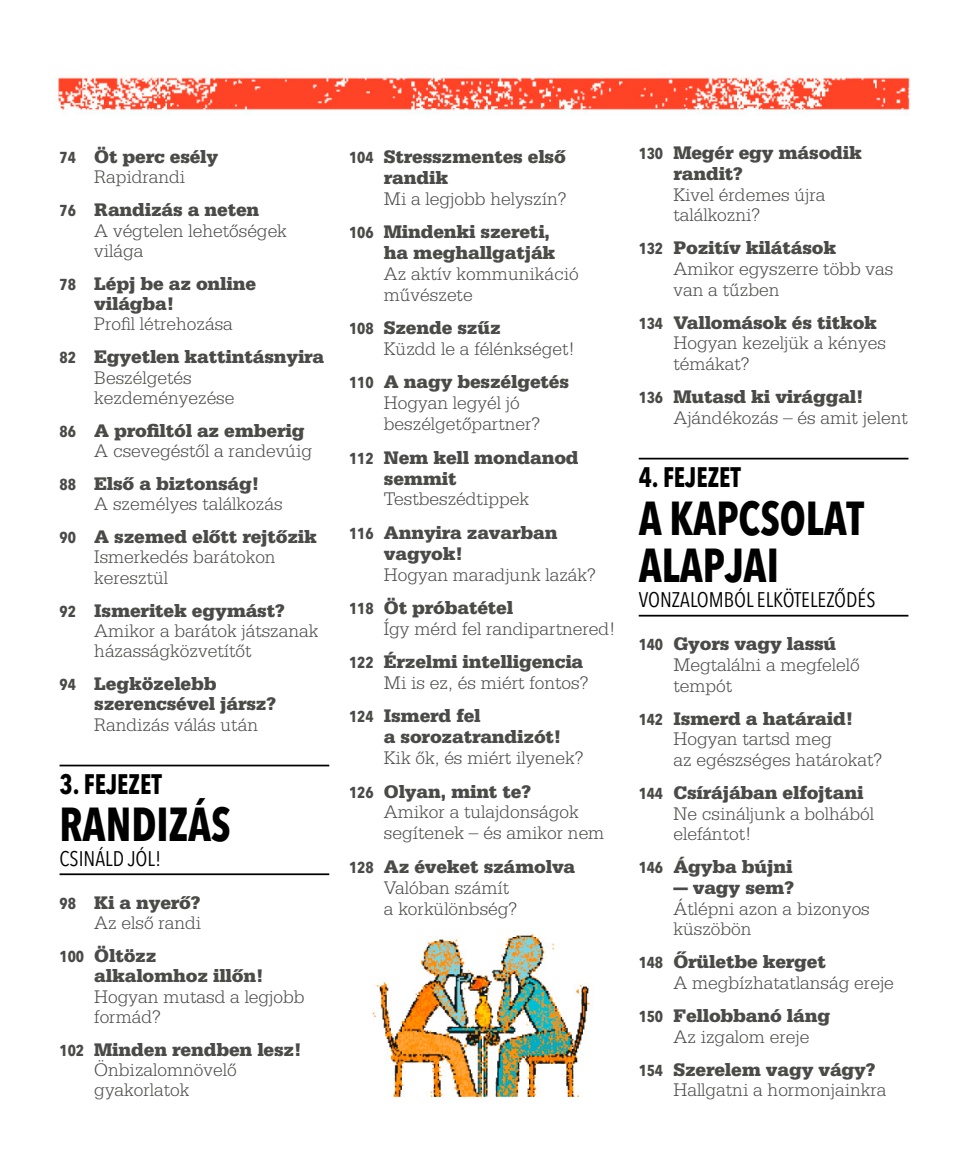
<style>
.page{position:relative;width:968px;height:1156px;background:#fff}
.page>*{position:absolute;margin:0;border:0;box-sizing:border-box;transform-origin:0 0}
.t1{font:700 condensed 47.25px/47.8px "Avenir Next LT Pro";color:#000;scale:.9 1}
.t2{font:700 condensed 28px "Avenir Next LT Pro";color:#000;scale:.9 1}
.t3{font:condensed 21px "Avenir Next LT Pro";color:#000}
.t4{font:300 19.25px/20.7px "Serifa Std";color:#4a4a49}
.t5{font:900 19.25px/20.3px "Serifa Std";letter-spacing:-.01em;color:#4a4a49}
.t6{font:900 19.25px "Serifa Std";letter-spacing:-.01em;color:#4a4a49;scale:1.5 1}
.s1{font-family:"Avenir Next LT Pro";font-weight:700;font-stretch:condensed;font-size:15.75px}
.s2{font-weight:300}
.s3{font-weight:900}
</style>
<div class="page">
<img style="left:55px;top:75px;width:855px;height:1023px">
<hr style="left:60px;top:765px;width:269px;height:1px;background:#000">
<hr style="left:60px;top:873px;width:269px;height:2px;background:#000">
<hr style="left:638px;top:458px;width:270px;height:1px;background:#000">
<hr style="left:638px;top:615px;width:270px;height:1px;background:#000">
<p class="t5" style="left:60px;top:146px;width:160px;text-align:center"><span class="s1">74</span> Öt perc esély<br><span class="s2">Rapidrandi</span></p>
<p class="t4" style="left:94px;top:200px;width:194px;text-indent:-35px"><span class="s1">76</span> <span class="s3">Randizás a neten<br></span>A végtelen lehetőségek világa</p>
<p class="t5" style="left:94px;top:273px;width:163px;text-indent:-35px"><span class="s1">78</span> Lépj be az online világba!</p>
<p class="t5" style="left:60px;top:308px;width:266px;line-height:32.7px;text-indent:35px"><span class="s2">Profil létrehozása<br></span><span class="s1">82</span> Egyetlen kattintásnyira</p>
<p class="t4" style="left:94px;top:367px;width:142px">Beszélgetés kezdeményezése</p>
<p class="t4" style="left:94px;top:420px;width:219px;text-indent:-35px"><span class="s1">86</span> <span class="s3">A profiltól az emberig<br></span>A csevegéstől a randevúig</p>
<p class="t4" style="left:94px;top:474px;width:190px;text-indent:-35px"><span class="s1">88</span> <span class="s3">Első a biztonság!<br></span>A személyes találkozás</p>
<p class="t4" style="left:94px;top:527px;width:224px;text-indent:-35px"><span class="s1">90</span> <span class="s3">A szemed előtt rejtőzik<br></span>Ismerkedés barátokon keresztül</p>
<p class="t4" style="left:94px;top:600px;width:226px;text-indent:-35px"><span class="s1">92</span> <span class="s3">Ismeritek egymást?<br></span>Amikor a barátok játszanak házasságközvetítőt</p>
<p class="t5" style="left:94px;top:673px;width:183px;text-indent:-35px"><span class="s1">94</span> Legközelebb szerencsével jársz?</p>
<p class="t4" style="left:94px;top:714px;width:165px">Randizás válás után</p>
<h2 class="t2" style="left:60px;top:767px;width:115px">3. FEJEZET</h2>
<h1 class="t1" style="left:60px;top:800px;width:192px">RANDIZÁS</h1>
<p class="t3" style="left:60px;top:846px;width:103px">CSINÁLD JÓL!</p>
<p class="t4" style="left:60px;top:892px;width:143px;text-align:right"><span class="s1">98</span> <span class="s3">Ki a nyerő?<br></span>Az első randi</p>
<p class="t5" style="left:94px;top:945px;width:171px;text-indent:-35px"><span class="s1">100</span> Öltözz alkalomhoz illőn!</p>
<p class="t4" style="left:94px;top:986px;width:212px">Hogyan mutasd a legjobb formád?</p>
<p class="t4" style="left:94px;top:1039px;width:209px;text-indent:-35px"><span class="s1">102</span> <span class="s3">Minden rendben lesz!<br></span>Önbizalomnövelő gyakorlatok</p>
<p class="t5" style="left:384px;top:146px;width:183px;line-height:20.8px;text-indent:-35px"><span class="s1">104</span> Stresszmentes első randik</p>
<p class="t4" style="left:349px;top:182px;width:219px;line-height:33.2px;text-indent:35px">Mi a legjobb helyszín?<br><span class="s1">106</span> <span class="s3">Mindenki szereti,</span></p>
<p class="t5" style="left:384px;top:242px;width:173px">ha meghallgatják</p>
<p class="t4" style="left:384px;top:263px;width:196px">Az aktív kommunikáció művészete</p>
<p class="t4" style="left:384px;top:318px;width:192px;text-indent:-35px"><span class="s1">108</span> <span class="s3">Szende szűz<br></span>Küzdd le a félénkséget!</p>
<p class="t4" style="left:384px;top:372px;width:187px;text-indent:-35px"><span class="s1">110</span> <span class="s3">A nagy beszélgetés<br></span>Hogyan legyél jó beszélgetőpartner?</p>
<p class="t5" style="left:384px;top:447px;width:196px;line-height:20.8px;text-indent:-35px"><span class="s1">112</span> Nem kell mondanod semmit</p>
<p class="t4" style="left:349px;top:483px;width:210px;line-height:33.2px;text-align:center">Testbeszédtippek<br><span class="s1">116</span> <span class="s3">Annyira zavarban</span></p>
<p class="t5" style="left:384px;top:543px;width:81px">vagyok!</p>
<p class="t4" style="left:349px;top:558px;width:248px;line-height:33.2px;text-indent:35px">Hogyan maradjunk lazák?<br><span class="s1">118</span> <span class="s3">Öt próbatétel</span></p>
<p class="t4" style="left:349px;top:612px;width:268px;line-height:33.2px;text-indent:35px">Így mérd fel randipartnered!<br><span class="s1">122</span> <span class="s3">Érzelmi intelligencia</span></p>
<p class="t4" style="left:349px;top:666px;width:240px;line-height:33.2px;text-indent:35px">Mi is ez, és miért fontos?<br><span class="s1">124</span> <span class="s3">Ismerd fel</span></p>
<p class="t5" style="left:384px;top:727px;width:179px">a sorozatrandizót!</p>
<p class="t4" style="left:349px;top:741px;width:236px;line-height:33.2px;text-indent:35px">Kik ők, és miért ilyenek?<br><span class="s1">126</span> <span class="s3">Olyan, mint te?</span></p>
<p class="t4" style="left:384px;top:802px;width:222px">Amikor a tulajdonságok segítenek – és amikor nem</p>
<p class="t4" style="left:384px;top:856px;width:193px;text-indent:-35px"><span class="s1">128</span> <span class="s3">Az éveket számolva<br></span>Valóban számít<br>a korkülönbség?</p>
<p class="t5" style="left:673px;top:143px;width:190px;text-indent:-35px"><span class="s1">130</span> Megér egy második randit?</p>
<p class="t4" style="left:673px;top:184px;width:153px">Kivel érdemes újra találkozni?</p>
<p class="t4" style="left:673px;top:238px;width:221px;text-indent:-35px"><span class="s1">132</span> <span class="s3">Pozitív kilátások<br></span>Amikor egyszerre több vas van a tűzben</p>
<p class="t4" style="left:673px;top:312px;width:214px;text-indent:-35px"><span class="s1">134</span> <span class="s3">Vallomások és titkok<br></span>Hogyan kezeljük a kényes témákat?</p>
<p class="t4" style="left:673px;top:387px;width:236px;text-indent:-35px"><span class="s1">136</span> <span class="s3">Mutasd ki virággal!<br></span>Ajándékozás – és amit jelent</p>
<h2 class="t2" style="left:638px;top:460px;width:115px">4. FEJEZET</h2>
<h1 class="t1" style="left:638px;top:494px;width:252px">A KAPCSOLAT<br>ALAPJAI</h1>
<p class="t3" style="left:638px;top:587px;width:238px">VONZALOMBÓL ELKÖTELEZŐDÉS</p>
<p class="t4" style="left:673px;top:634px;width:188px;text-indent:-35px"><span class="s1">140</span> <span class="s3">Gyors vagy lassú<br></span>Megtalálni a megfelelő tempót</p>
<p class="t4" style="left:673px;top:708px;width:210px;text-indent:-35px"><span class="s1">142</span> <span class="s3">Ismerd a határaid!<br></span>Hogyan tartsd meg<br>az egészséges határokat?</p>
<p class="t4" style="left:673px;top:783px;width:202px;text-indent:-35px"><span class="s1">144</span> <span class="s3">Csírájában elfojtani<br></span>Ne csináljunk a bolhából elefántot!</p>
<p class="t5" style="left:638px;top:857px;width:155px"><span class="s1">146</span> Ágyba bújni</p>
<p class="t6" style="left:673px;top:876px;width:82px">– vagy sem?</p>
<p class="t4" style="left:673px;top:898px;width:198px">Átlépni azon a bizonyos küszöbön</p>
<p class="t4" style="left:673px;top:952px;width:222px;text-indent:-35px"><span class="s1">148</span> <span class="s3">Őrületbe kerget<br></span>A megbízhatatlanság ereje</p>
<p class="t5" style="left:673px;top:1005px;width:158px;text-indent:-35px"><span class="s1">150</span> Fellobbanó láng<br><span class="s2">Az izgalom ereje</span></p>
<p class="t4" style="left:673px;top:1059px;width:214px;text-indent:-35px"><span class="s1">154</span> <span class="s3">Szerelem vagy vágy?<br></span>Hallgatni a hormonjainkra</p>
</div>
